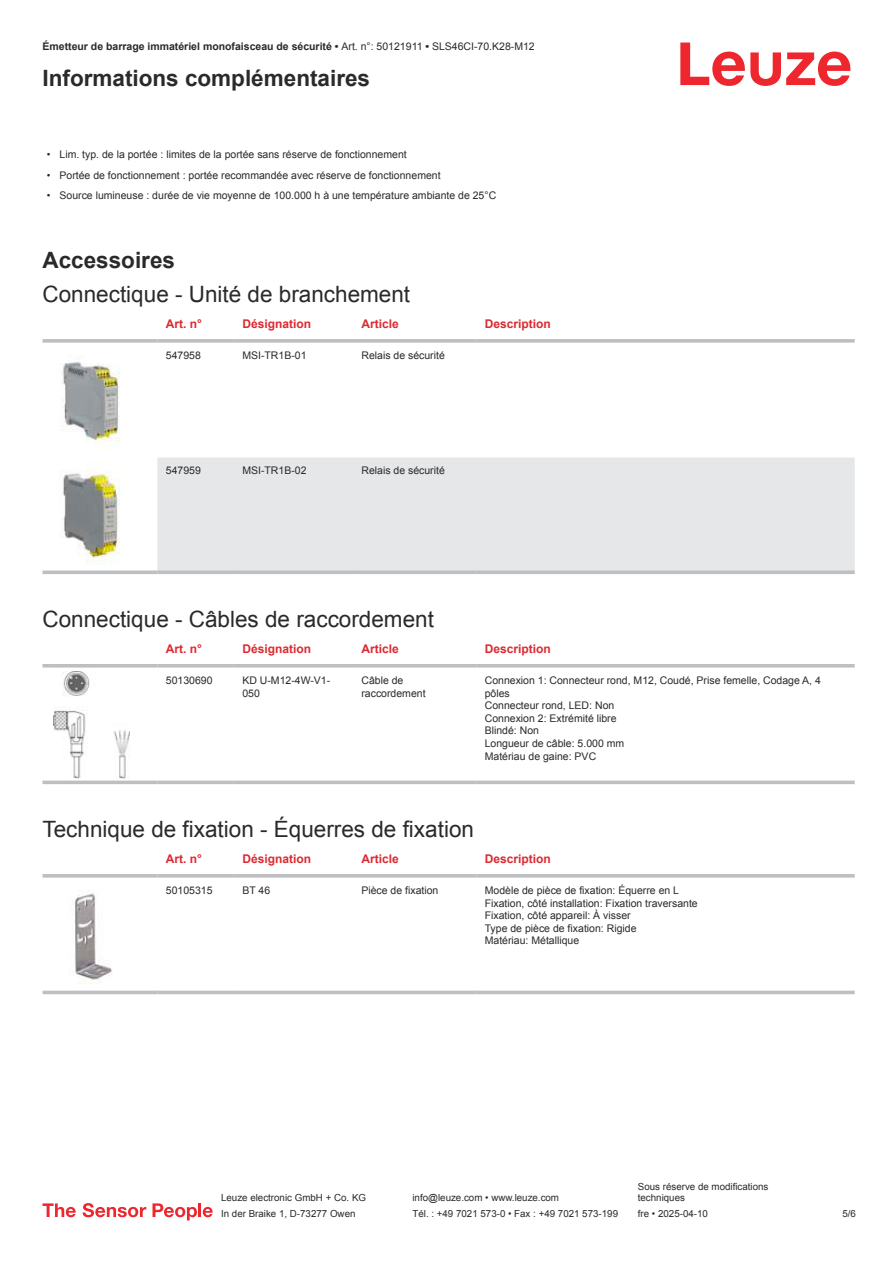
<style>
.page{position:relative;width:893px;height:1263px;background:#fff}
.page>*{position:absolute;margin:0;border:0;box-sizing:border-box;transform-origin:0 0}
.t1{font:22.5px "Arial";color:#2b292a}
.t2{font:700 22.5px "Arial";color:#2b292a}
.t3{font:700 12px "Arial";color:#db2a30}
.t4{font:10.5px/12.6px "Arial";color:#2b292a}
.t5{font:700 10.5px "Arial";color:#2b292a}
.t6{font:9.75px/11.7px "Arial";color:#2b292a}
.s1{font-weight:400}
</style>
<div class="page">
<svg style="left:680px;top:43px;width:170px;height:43px"></svg>
<div style="left:157px;top:457px;width:698px;height:113px;background:#e6e7e9"></div>
<svg style="left:43px;top:339px;width:114px;height:4px"></svg>
<svg style="left:157px;top:339px;width:77px;height:4px"></svg>
<svg style="left:234px;top:339px;width:119px;height:4px"></svg>
<svg style="left:353px;top:339px;width:123px;height:4px"></svg>
<svg style="left:476px;top:339px;width:379px;height:4px;background:#c3c5c7"></svg>
<svg style="left:43px;top:570px;width:114px;height:4px"></svg>
<svg style="left:157px;top:570px;width:77px;height:4px"></svg>
<svg style="left:234px;top:570px;width:119px;height:4px"></svg>
<svg style="left:353px;top:570px;width:123px;height:4px"></svg>
<svg style="left:476px;top:570px;width:379px;height:4px;background:#c2c4c6"></svg>
<img style="left:62px;top:362px;width:58px;height:88px">
<img style="left:62px;top:462px;width:58px;height:102px">
<svg style="left:43px;top:667px;width:812px;height:118px"></svg>
<hr style="left:43px;top:664px;width:114px;height:3px;background:#bdbfc1">
<hr style="left:157px;top:664px;width:77px;height:3px;background:#bdbfc1">
<hr style="left:234px;top:664px;width:119px;height:3px;background:#bdbfc1">
<hr style="left:353px;top:664px;width:123px;height:3px;background:#bdbfc1">
<hr style="left:476px;top:664px;width:379px;height:3px;background:#bdbfc1">
<svg style="left:43px;top:780px;width:114px;height:4px"></svg>
<svg style="left:157px;top:780px;width:77px;height:4px"></svg>
<svg style="left:234px;top:780px;width:119px;height:4px"></svg>
<svg style="left:353px;top:780px;width:123px;height:4px"></svg>
<svg style="left:476px;top:780px;width:379px;height:4px;background:#c6c8c9"></svg>
<img style="left:54px;top:672px;width:75px;height:106px">
<div style="left:43px;top:990px;width:812px;height:5px;background:#efefef"></div>
<svg style="left:43px;top:874px;width:114px;height:4px"></svg>
<svg style="left:157px;top:874px;width:77px;height:4px"></svg>
<svg style="left:234px;top:874px;width:119px;height:4px"></svg>
<svg style="left:353px;top:874px;width:123px;height:4px"></svg>
<svg style="left:476px;top:874px;width:379px;height:4px;background:#c3c5c7"></svg>
<hr style="left:43px;top:991px;width:114px;height:3px;background:#bdbfc1">
<hr style="left:157px;top:991px;width:77px;height:3px;background:#bdbfc1">
<hr style="left:234px;top:991px;width:119px;height:3px;background:#bdbfc1">
<hr style="left:353px;top:991px;width:123px;height:3px;background:#bdbfc1">
<hr style="left:476px;top:991px;width:379px;height:3px;background:#bdbfc1">
<img style="left:74px;top:893px;width:38px;height:87px">
<svg style="left:43px;top:1203px;width:33px;height:14px"></svg>
<svg style="left:83px;top:1203px;width:63px;height:14px"></svg>
<svg style="left:153px;top:1203px;width:44px;height:17px"></svg>
<hr style="left:198px;top:1203px;width:3px;height:14px;background:#ed272d">
<svg style="left:203px;top:1207px;width:10px;height:10px"></svg>
<p class="t5" style="left:43px;top:43px;width:494px">Émetteur de barrage immatériel monofaisceau de sécurité • <span class="s1">Art. n°: 50121911</span> • <span class="s1">SLS46CI-70.K28-M12</span></p>
<h1 class="t2" style="left:43px;top:70px;width:329px">Informations complémentaires</h1>
<p class="t4" style="left:47px;top:149px;width:362px">• Lim. typ. de la portée : limites de la portée sans réserve de fonctionnement</p>
<p class="t4" style="left:47px;top:170px;width:395px">• Portée de fonctionnement : portée recommandée avec réserve de fonctionnement</p>
<p class="t4" style="left:47px;top:190px;width:451px">• Source lumineuse : durée de vie moyenne de 100.000 h à une température ambiante de 25°C</p>
<h1 class="t2" style="left:43px;top:252px;width:134px">Accessoires</h1>
<h1 class="t1" style="left:43px;top:286px;width:369px">Connectique - Unité de branchement</h1>
<p class="t3" style="left:166px;top:319px;width:38px">Art. n°</p>
<p class="t3" style="left:242px;top:319px;width:70px">Désignation</p>
<p class="t3" style="left:361px;top:319px;width:39px">Article</p>
<p class="t3" style="left:485px;top:319px;width:68px">Description</p>
<p class="t4" style="left:166px;top:350px;width:37px">547958</p>
<p class="t4" style="left:242px;top:350px;width:66px">MSI-TR1B-01</p>
<p class="t4" style="left:361px;top:350px;width:85px">Relais de sécurité</p>
<p class="t4" style="left:166px;top:465px;width:37px">547959</p>
<p class="t4" style="left:242px;top:465px;width:66px">MSI-TR1B-02</p>
<p class="t4" style="left:361px;top:465px;width:85px">Relais de sécurité</p>
<h1 class="t1" style="left:43px;top:610px;width:393px">Connectique - Câbles de raccordement</h1>
<p class="t3" style="left:166px;top:644px;width:38px">Art. n°</p>
<p class="t3" style="left:242px;top:644px;width:70px">Désignation</p>
<p class="t3" style="left:361px;top:644px;width:39px">Article</p>
<p class="t3" style="left:485px;top:644px;width:68px">Description</p>
<p class="t4" style="left:166px;top:675px;width:48px">50130690</p>
<p class="t4" style="left:242px;top:675px;width:89px">KD U-M12-4W-V1-<br>050</p>
<p class="t4" style="left:361px;top:675px;width:66px">Câble de raccordement</p>
<p class="t4" style="left:485px;top:675px;width:338px">Connexion 1: Connecteur rond, M12, Coudé, Prise femelle, Codage A, 4 pôles<br>Connecteur rond, LED: Non<br>Connexion 2: Extrémité libre<br>Blindé: Non<br>Longueur de câble: 5.000 mm<br>Matériau de gaine: PVC</p>
<h1 class="t1" style="left:43px;top:820px;width:433px">Technique de fixation - Équerres de fixation</h1>
<p class="t3" style="left:166px;top:854px;width:38px">Art. n°</p>
<p class="t3" style="left:242px;top:854px;width:70px">Désignation</p>
<p class="t3" style="left:361px;top:854px;width:39px">Article</p>
<p class="t3" style="left:485px;top:854px;width:68px">Description</p>
<p class="t4" style="left:166px;top:885px;width:48px">50105315</p>
<p class="t4" style="left:242px;top:885px;width:29px">BT 46</p>
<p class="t4" style="left:361px;top:885px;width:79px">Pièce de fixation</p>
<p class="t4" style="left:485px;top:885px;width:215px">Modèle de pièce de fixation: Équerre en L Fixation, côté installation: Fixation traversante Fixation, côté appareil: À visser<br>Type de pièce de fixation: Rigide<br>Matériau: Métallique</p>
<p class="t6" style="left:221px;top:1193px;width:146px">Leuze electronic GmbH + Co. KG</p>
<p class="t6" style="left:412px;top:1193px;width:148px">info@leuze.com • www.leuze.com</p>
<p class="t6" style="left:638px;top:1181px;width:132px">Sous réserve de modifications techniques</p>
<p class="t6" style="left:221px;top:1209px;width:136px">In der Braike 1, D-73277 Owen</p>
<p class="t6" style="left:412px;top:1209px;width:207px">Tél. : +49 7021 573-0 • Fax : +49 7021 573-199</p>
<p class="t6" style="left:638px;top:1209px;width:72px">fre • 2025-04-10</p>
<p class="t6" style="left:842px;top:1209px;width:15px">5 /6</p>
</div>
